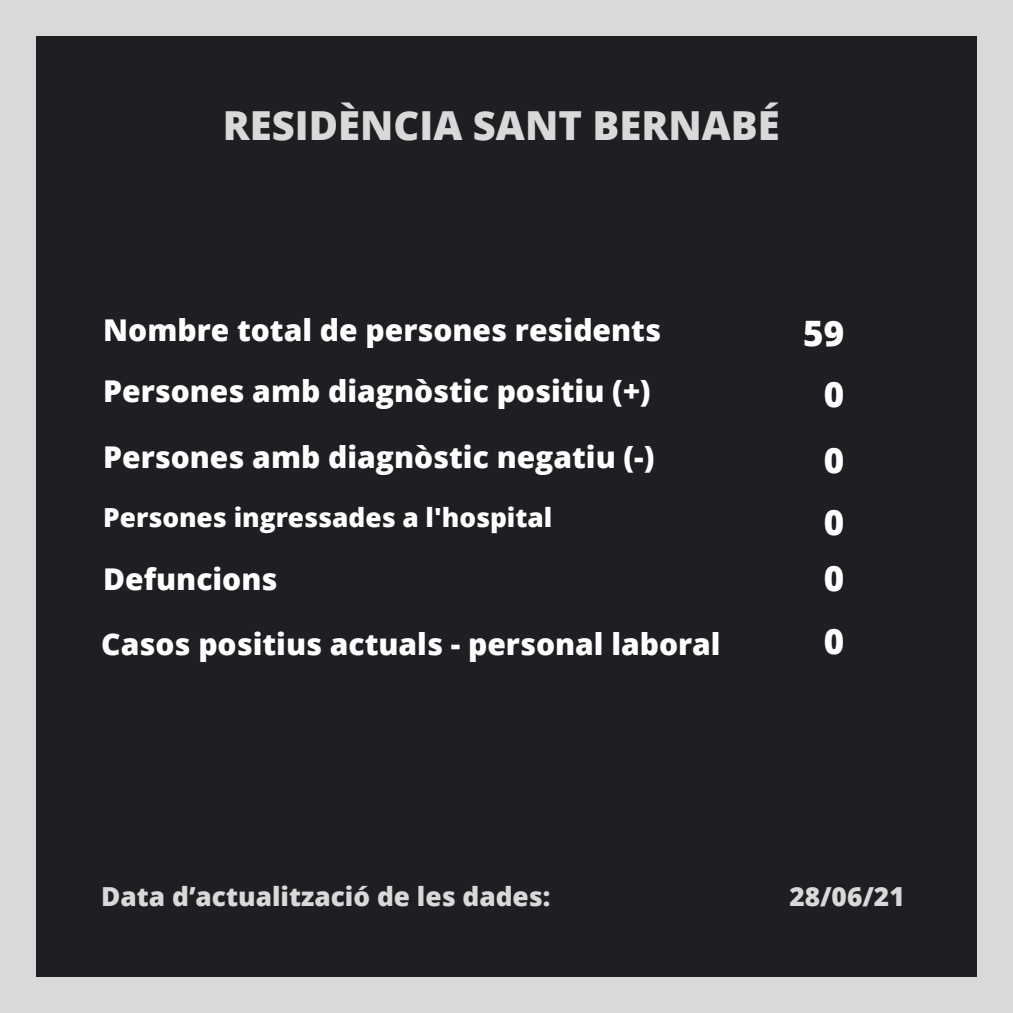
<style>
.page{position:relative;width:1013px;height:1013px;background:#fff}
.page>*{position:absolute;margin:0;border:0;box-sizing:border-box;transform-origin:0 0}
.t1{font:800 40px "Open Sans";color:#d9d9d9}
.t2{font:800 35px "Open Sans";color:#fff}
.t3{font:800 30px "Open Sans";color:#fff}
.t4{font:800 26.25px "Open Sans";color:#d9d9d9}
.t5{font:800 26.25px "Open Sans";color:#fff}
</style>
<div class="page">
<div style="left:0;top:0;width:1012px;height:1012px;background:#d9d9d9"></div>
<div style="left:36px;top:36px;width:940px;height:940px;background:#1f1e23"></div>
<p class="t1" style="left:223px;top:98px;width:558px">RESIDÈNCIA SANT BERNABÉ</p>
<p class="t3" style="left:103px;top:309px;width:559px">Nombre total de persones residents</p>
<p class="t3" style="left:103px;top:370px;width:549px">Persones amb diagnòstic positiu (+)</p>
<p class="t2" style="left:823px;top:369px;width:22px">0</p>
<p class="t2" style="left:803px;top:309px;width:42px">59</p>
<p class="t3" style="left:103px;top:435px;width:553px">Persones amb diagnòstic negatiu (-)</p>
<p class="t2" style="left:823px;top:435px;width:22px">0</p>
<p class="t5" style="left:103px;top:498px;width:450px">Persones ingressades a l'hospital</p>
<p class="t2" style="left:823px;top:498px;width:22px">0</p>
<p class="t3" style="left:103px;top:558px;width:176px">Defuncions</p>
<p class="t2" style="left:823px;top:553px;width:22px">0</p>
<p class="t3" style="left:101px;top:623px;width:621px">Casos positius actuals - personal laboral</p>
<p class="t2" style="left:823px;top:616px;width:22px">0</p>
<p class="t4" style="left:101px;top:877px;width:450px">Data d’actualització de les dades:</p>
<p class="t4" style="left:789px;top:877px;width:117px">28/06/21</p>
</div>
